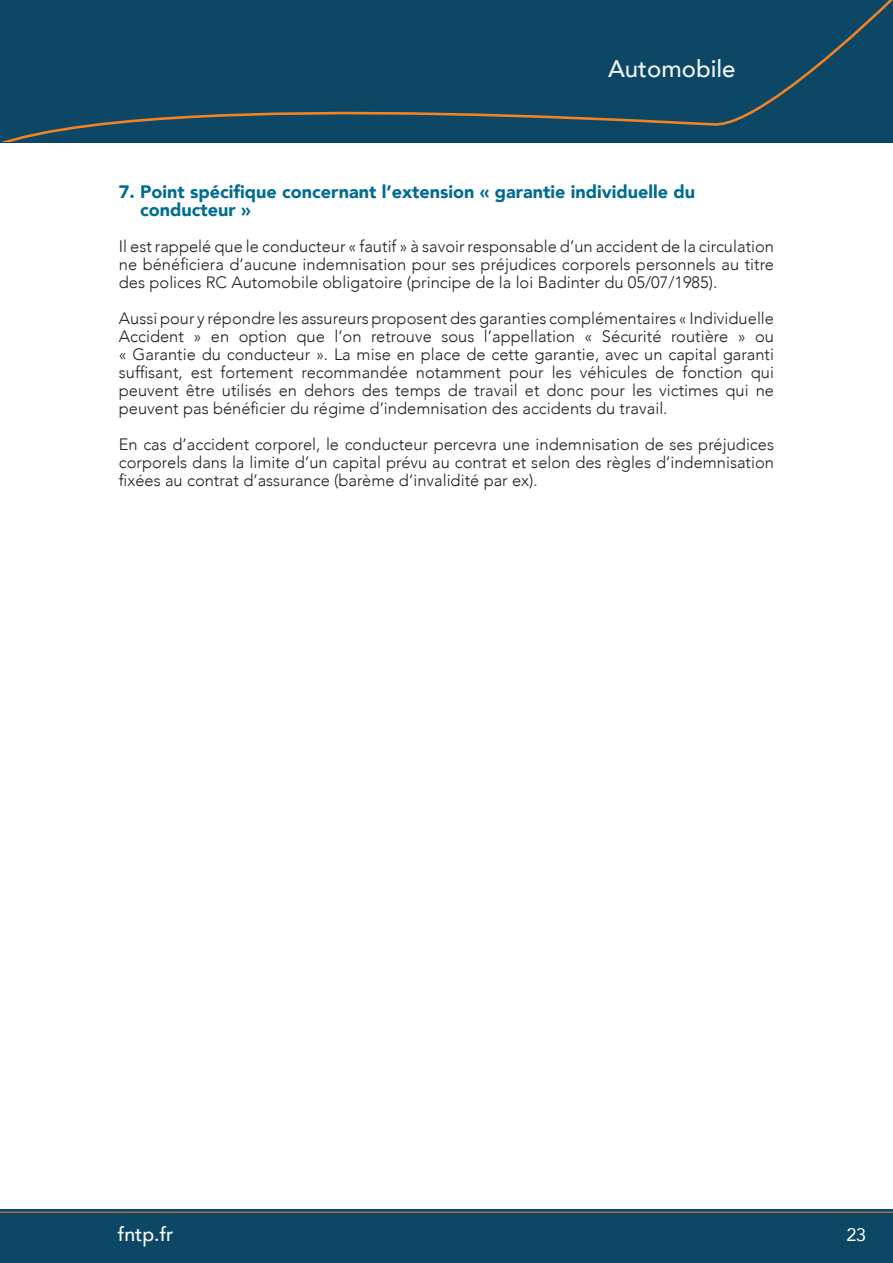
<style>
.page{position:relative;width:893px;height:1263px;background:#fff}
.page>*{position:absolute;margin:0;border:0;box-sizing:border-box;transform-origin:0 0}
.t1{font:500 24px "Avenir";color:#fff}
.t2{font:500 19.5px "Avenir";color:#fff}
.t3{font:900 18px/18px "Avenir";color:#006c92}
.t4{font:18px "Avenir";color:#fff}
.t5{font:300 16.5px/18px "Avenir";color:#231f20;text-align:justify}
</style>
<div class="page">
<div style="left:0;top:1209px;width:893px;height:54px;background:#0c4866"></div>
<div style="left:0;top:0;width:893px;height:142px;background:#0c4866"></div>
<hr style="left:0;top:1212px;width:893px;height:1px;background:#f58220">
<h1 class="t1" style="left:608px;top:48px;width:129px">Automobile</h1>
<p class="t3" style="left:140px;top:182px;width:557px;text-indent:-21px">7. Point spécifique concernant l’extension « garantie individuelle du conducteur »</p>
<p class="t5" style="left:119px;top:237px;width:657px">Il est rappelé que le conducteur « fautif » à savoir responsable d’un accident de la circulation ne bénéficiera d’aucune indemnisation pour ses préjudices corporels personnels au titre des polices RC Automobile obligatoire (principe de la loi Badinter du 05/07/1985).</p>
<p class="t5" style="left:119px;top:309px;width:657px">Aussi pour y répondre les assureurs proposent des garanties complémentaires « Individuelle Accident » en option que l’on retrouve sous l’appellation « Sécurité routière » ou « Garantie du conducteur ». La mise en place de cette garantie, avec un capital garanti suffisant, est fortement recommandée notamment pour les véhicules de fonction qui peuvent être utilisés en dehors des temps de travail et donc pour les victimes qui ne peuvent pas bénéficier du régime d’indemnisation des accidents du travail.</p>
<p class="t5" style="left:119px;top:435px;width:657px">En cas d’accident corporel, le conducteur percevra une indemnisation de ses préjudices corporels dans la limite d’un capital prévu au contrat et selon des règles d’indemnisation fixées au contrat d’assurance (barème d’invalidité par ex).</p>
<p class="t2" style="left:118px;top:1217px;width:57px">fntp.fr</p>
<p class="t4" style="left:847px;top:1220px;width:21px">23</p>
</div>
